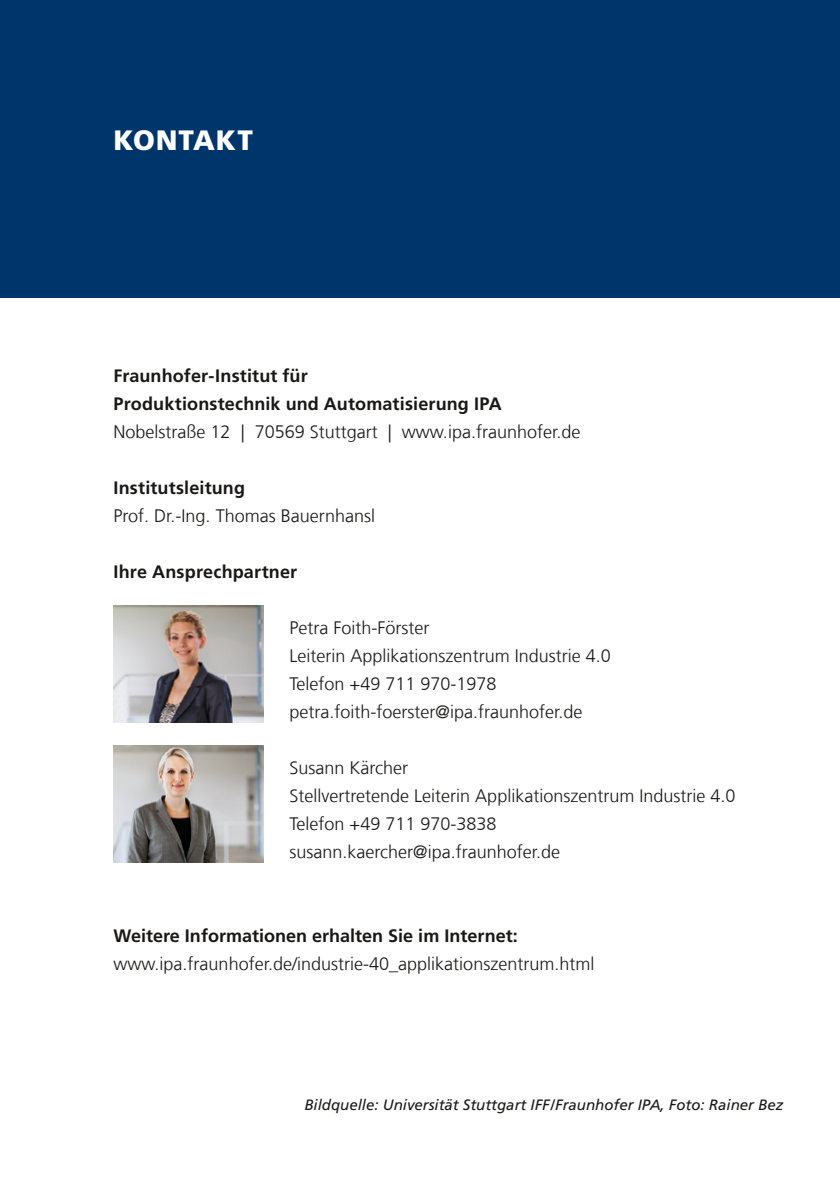
<style>
.page{position:relative;width:840px;height:1191px;background:#fff}
.page>*{position:absolute;margin:0;border:0;box-sizing:border-box;transform-origin:0 0}
.t1{font:900 28px "Frutiger LT Com";letter-spacing:.03em;color:#fff}
.t2{font:300 18px/28px "Frutiger LT Com";color:#1a1817}
.t3{font:700 18px/28px "Frutiger LT Com";letter-spacing:.005em;color:#1a1817}
.t4{font:italic 15px "Frutiger LT Com";color:#1a1817}
</style>
<div class="page">
<div style="left:0;top:0;width:839px;height:298px;background:#00356c"></div>
<img style="left:113px;top:606px;width:151px;height:116px">
<img style="left:113px;top:746px;width:151px;height:116px">
<h1 class="t1" style="left:113px;top:123px;width:141px">KONTAKT</h1>
<p class="t3" style="left:113px;top:362px;width:389px">Fraunhofer-Institut für<br>Produktionstechnik und Automatisierung IPA</p>
<p class="t2" style="left:113px;top:418px;width:468px">Nobelstraße 12 | 70569 Stuttgart | www.ipa.fraunhofer.de</p>
<p class="t3" style="left:113px;top:474px;width:133px">Institutsleitung</p>
<p class="t2" style="left:113px;top:502px;width:263px">Prof. Dr.-Ing. Thomas Bauernhansl</p>
<p class="t3" style="left:113px;top:558px;width:185px">Ihre Ansprechpartner</p>
<p class="t2" style="left:289px;top:614px;width:323px">Petra Foith-Förster<br>Leiterin Applikationszentrum Industrie 4.0<br>Telefon +49 711 970-1978 petra.foith-foerster@ipa.fraunhofer.de</p>
<p class="t2" style="left:289px;top:754px;width:447px">Susann Kärcher<br>Stellvertretende Leiterin Applikationszentrum Industrie 4.0<br>Telefon +49 711 970-3838 susann.kaercher@ipa.fraunhofer.de</p>
<p class="t3" style="left:113px;top:922px;width:405px">Weitere Informationen erhalten Sie im Internet:</p>
<p class="t2" style="left:113px;top:950px;width:482px">www.ipa.fraunhofer.de/industrie-40_applikationszentrum.html</p>
<p class="t4" style="left:304px;top:1096px;width:480px">Bildquelle: Universität Stuttgart IFF/Fraunhofer IPA, Foto: Rainer Bez</p>
</div>
